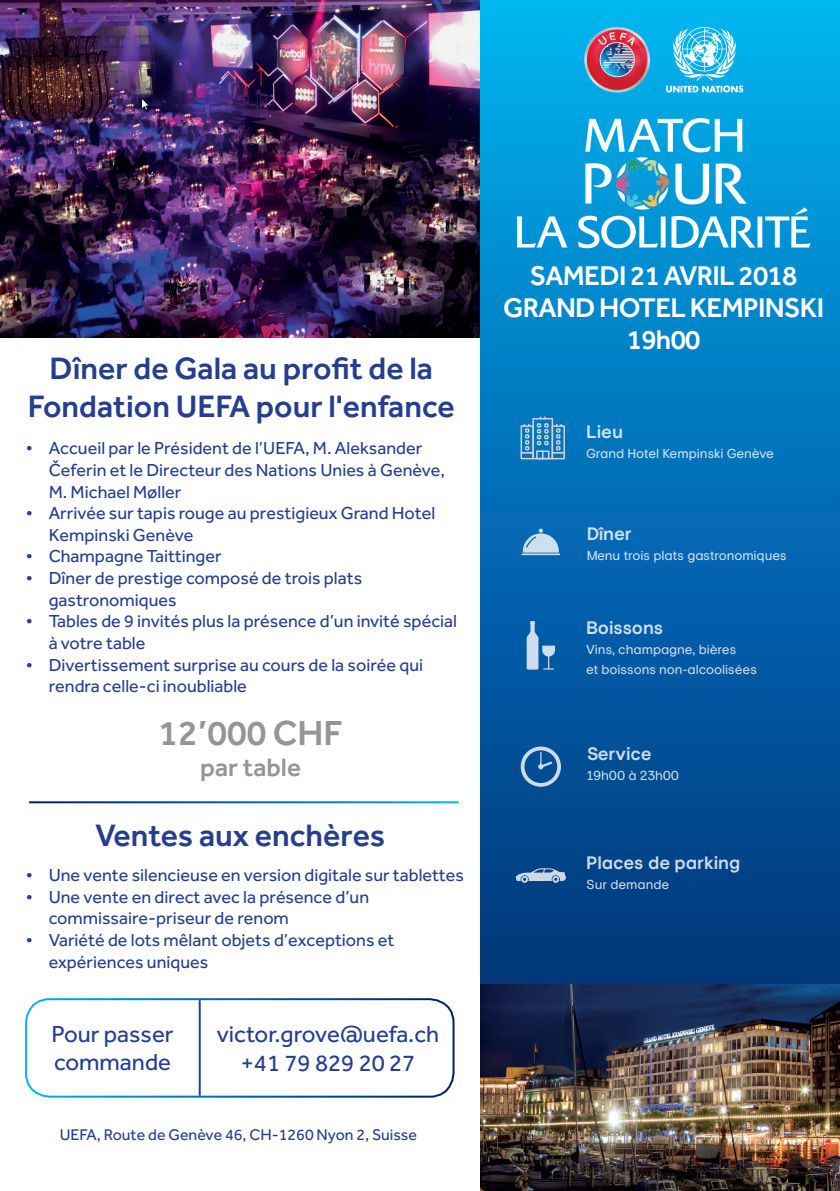
<style>
.page{position:relative;width:840px;height:1191px;background:#fff}
.page>*{position:absolute;margin:0;border:0;box-sizing:border-box;transform-origin:0 0}
.t1{font:500 36px "Effra";color:#939598}
.t2{font:500 32px/38.4px "Effra";color:#253f8e;text-align:center}
.t3{font:500 28px/32px "Effra";letter-spacing:-.025em;color:#fff;text-align:center}
.t4{font:500 26px "Effra";color:#939598}
.t5{font:24px/28.8px "Effra";color:#253f8e}
.t6{font:18px/21.6px "Effra";color:#253f8e}
.t7{font:700 18px "Europa Nuova";letter-spacing:-.01em;color:#fff}
.t8{font:16px "Effra";color:#253f8e}
.t9{font:13px/20px "Europa Nuova";letter-spacing:-.01em;color:#fff}
</style>
<div class="page">
<img style="left:0;top:0;width:480px;height:337px">
<svg style="left:480px;top:0;width:359px;height:984px;background:#0161a8"></svg>
<div style="left:25px;top:998px;width:429px;height:99px;border:2px solid #fff;border-radius:24px"></div>
<svg style="left:526px;top:621px;width:28px;height:48px"></svg>
<svg style="left:521px;top:528px;width:39px;height:27px"></svg>
<svg style="left:520px;top:746px;width:40px;height:40px;background:#3d77ae"></svg>
<svg style="left:515px;top:868px;width:50px;height:14px"></svg>
<hr style="left:199px;top:1000px;width:2px;height:95px;background:#253f8e">
<svg style="left:520px;top:416px;width:44px;height:43px;background:#4895c5"></svg>
<img style="left:480px;top:984px;width:359px;height:207px">
<img style="left:496px;top:7px;width:331px;height:261px">
<h2 class="t2" style="left:28px;top:349px;width:428px">Dîner de Gala au profit de la<br>Fondation UEFA pour l'enfance</h2>
<p class="t6" style="left:49px;top:437px;width:397px;text-indent:-23px">• Accueil par le Président de l’UEFA, M. Aleksander<br>Čeferin et le Directeur des Nations Unies à Genève,<br>M. Michael Møller</p>
<p class="t6" style="left:49px;top:502px;width:388px;text-indent:-23px">• Arrivée sur tapis rouge au prestigieux Grand Hotel<br>Kempinski Genève</p>
<p class="t6" style="left:26px;top:545px;width:197px">• Champagne Taittinger</p>
<p class="t6" style="left:49px;top:567px;width:315px;text-indent:-23px">• Dîner de prestige composé de trois plats gastronomiques</p>
<p class="t6" style="left:49px;top:610px;width:409px;text-indent:-23px">• Tables de 9 invités plus la présence d’un invité spécial à votre table</p>
<p class="t6" style="left:49px;top:653px;width:376px;text-indent:-23px">• Divertissement surprise au cours de la soirée qui rendra celle-ci inoubliable</p>
<h1 class="t1" style="left:158px;top:711px;width:185px">12’000 CHF</h1>
<h3 class="t4" style="left:200px;top:752px;width:102px">par table</h3>
<h2 class="t2" style="left:96px;top:815px;width:291px">Ventes aux enchères</h2>
<p class="t6" style="left:26px;top:864px;width:439px">• Une vente silencieuse en version digitale sur tablettes</p>
<p class="t6" style="left:49px;top:885px;width:322px;text-indent:-23px">• Une vente en direct avec la présence d’un commissaire-priseur de renom</p>
<p class="t6" style="left:49px;top:929px;width:347px;text-indent:-23px">• Variété de lots mêlant objets d’exceptions et expériences uniques</p>
<h3 class="t5" style="left:52px;top:1018px;width:123px">Pour passer commande</h3>
<h3 class="t5" style="left:217px;top:1019px;width:224px;text-align:center">victor.grove@uefa.ch +41 79 829 20 27</h3>
<p class="t8" style="left:60px;top:1125px;width:359px">UEFA, Route de Genève 46, CH-1260 Nyon 2, Suisse</p>
<h3 class="t3" style="left:503px;top:259px;width:322px">SAMEDI 21 AVRIL 2018<br>GRAND HOTEL KEMPINSKI<br>19h00</h3>
<p class="t7" style="left:585px;top:420px;width:39px">Lieu</p>
<p class="t9" style="left:585px;top:443px;width:189px">Grand Hotel Kempinski Genève</p>
<p class="t7" style="left:585px;top:522px;width:47px">Dîner</p>
<p class="t9" style="left:585px;top:545px;width:202px">Menu trois plats gastronomiques</p>
<p class="t7" style="left:585px;top:616px;width:79px">Boissons</p>
<p class="t9" style="left:585px;top:639px;width:172px">Vins, champagne, bières<br>et boissons non-alcoolisées</p>
<p class="t7" style="left:585px;top:742px;width:67px">Service</p>
<p class="t9" style="left:585px;top:765px;width:95px">19h00 à 23h00</p>
<p class="t7" style="left:585px;top:851px;width:155px">Places de parking</p>
<p class="t9" style="left:585px;top:874px;width:85px">Sur demande</p>
</div>
